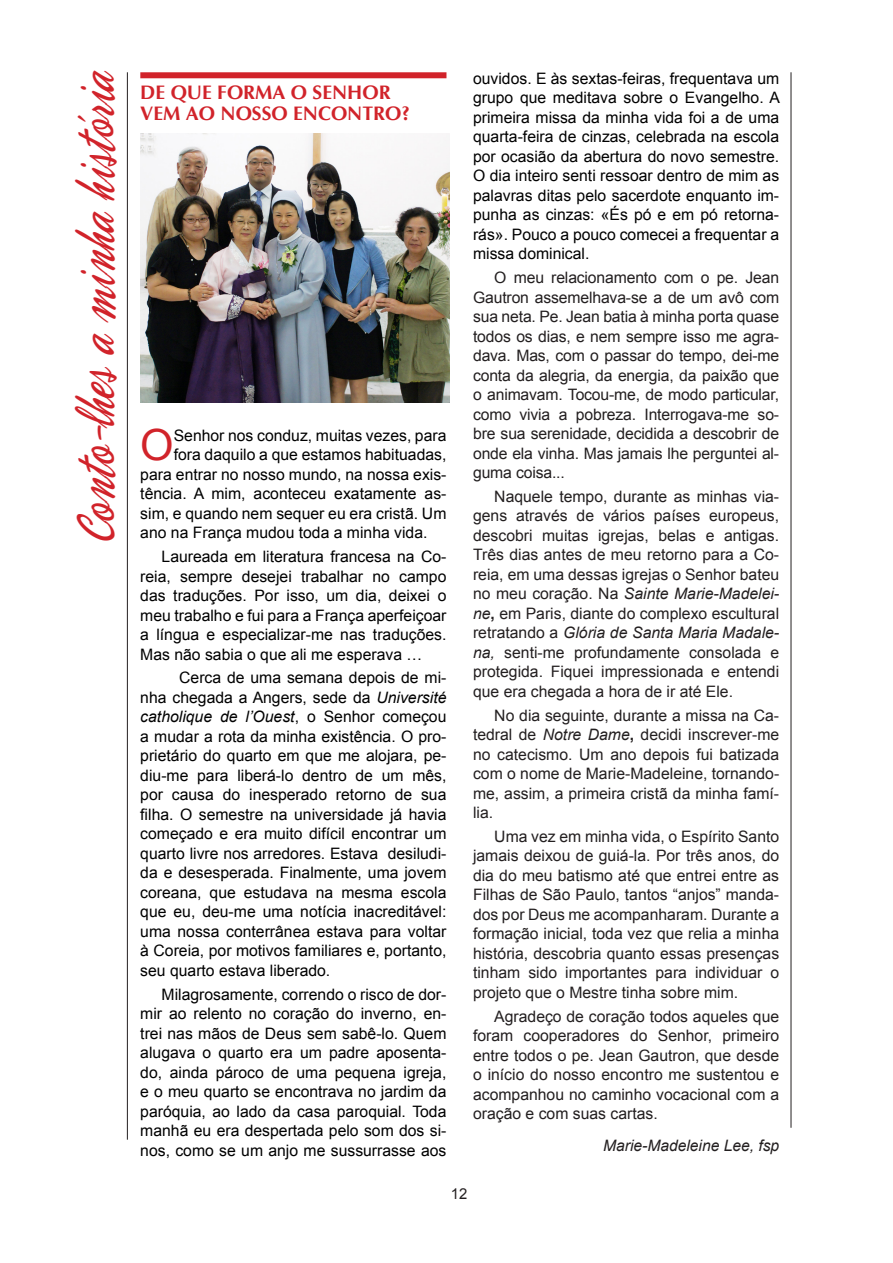
<style>
.page{position:relative;width:893px;height:1263px;background:#fff}
.page>*{position:absolute;margin:0;border:0;box-sizing:border-box;transform-origin:0 0}
.TITOLO_VERTICALE{font:57px "Phoenix Script FLF";color:#d1232a;scale:.7 1}
.TESTO_GENERICO{font:43.05px "Arial";color:#d1232a}
.TITOLO_1{font:700 19.5px/21px "Optima";color:#d1232a}
.TESTO_GENERICO-2{font:15.75px/19.5px "Arial";color:#000;text-align:justify}
.TESTO_GENERICO-3{font:15.75px/19.5px "Arial";color:#231f20;text-align:justify}
.TESTO_GENERICO-4{font:italic 15.75px "Arial";color:#231f20}
.t1{font:15px "Arial";color:#231f20}
.s1{font-style:italic}
.s2{font-weight:700}
</style>
<div class="page">
<hr style="left:791px;top:72px;width:1px;height:1056px;background:#231f20">
<div style="left:140px;top:72px;width:306px;height:6px;background:#d1232a"></div>
<hr style="left:127px;top:72px;width:1px;height:1068px;background:#231f20">
<img style="left:140px;top:134px;width:309px;height:269px">
<p class="TITOLO_VERTICALE" style="left:66px;top:545px;width:681px;rotate:-90deg">Conto-lhes a minha história</p>
<p class="TITOLO_1" style="left:140px;top:82px;width:271px">DE QUE FORMA O SENHOR<br>VEM AO NOSSO ENCONTRO?</p>
<p class="TESTO_GENERICO" style="left:140px;top:416px;width:35px">O</p>
<p class="TESTO_GENERICO-2" style="left:174px;top:425px;width:274px">Senhor nos conduz, muitas vezes, para</p>
<p class="TESTO_GENERICO-2" style="left:174px;top:445px;width:274px">fora daquilo a que estamos habituadas,</p>
<p class="TESTO_GENERICO-2" style="left:140px;top:464px;width:308px">para entrar no nosso mundo, na nossa exis-</p>
<p class="TESTO_GENERICO-2" style="left:140px;top:484px;width:308px">tência. A mim, aconteceu exatamente as-</p>
<p class="TESTO_GENERICO-2" style="left:140px;top:503px;width:308px">sim, e quando nem sequer eu era cristã. Um</p>
<p class="TESTO_GENERICO-2" style="left:140px;top:523px;width:289px">ano na França mudou toda a minha vida.</p>
<p class="TESTO_GENERICO-2" style="left:140px;top:547px;width:308px;text-indent:21px">Laureada em literatura francesa na Co&shy;reia, sempre desejei trabalhar no campo das traduções. Por isso, um dia, deixei o meu trabalho e fui para a França aperfeiçoar a língua e especializar-me nas traduções.<br>Mas não sabia o que ali me esperava …</p>
<p class="TESTO_GENERICO-2" style="left:140px;top:668px;width:308px;text-indent:39px">Cerca de uma semana depois de mi&shy;nha chegada a Angers, sede da <span class="s1">Université catholique de l’Ouest</span>, o Senhor começou a mudar a rota da minha existência. O pro&shy;prietário do quarto em que me alojara, pe&shy;diu-me para liberá-lo dentro de um mês, por causa do inesperado retorno de sua filha. O semestre na universidade já havia começado e era muito difícil encontrar um quarto livre nos arredores. Estava desiludi&shy;da e desesperada. Finalmente, uma jovem coreana, que estudava na mesma escola que eu, deu-me uma notícia inacreditável: uma nossa conterrânea estava para voltar à Coreia, por motivos familiares e, portanto, seu quarto estava liberado.</p>
<p class="TESTO_GENERICO-2" style="left:140px;top:984px;width:308px;text-indent:21px">Milagrosamente, correndo o risco de dor&shy;mir ao relento no coração do inverno, en&shy;trei nas mãos de Deus sem sabê-lo. Quem alugava o quarto era um padre aposenta&shy;do, ainda pároco de uma pequena igreja, e o meu quarto se encontrava no jardim da paróquia, ao lado da casa paroquial. Toda manhã eu era despertada pelo som dos si&shy;nos, como se um anjo me sussurrasse aos</p>
<p class="TESTO_GENERICO-2" style="left:473px;top:68px;width:309px">ouvidos. E às sextas-feiras, frequentava um grupo que meditava sobre o Evangelho. A primeira missa da minha vida foi a de uma quarta-feira de cinzas, celebrada na escola por ocasião da abertura do novo semestre.<br>O dia inteiro senti ressoar dentro de mim as palavras ditas pelo sacerdote enquanto im&shy;punha as cinzas: «És pó e em pó retorna&shy;rás». Pouco a pouco comecei a frequentar a missa dominical.</p>
<p class="TESTO_GENERICO-3" style="left:473px;top:268px;width:308px;text-indent:21px">O meu relacionamento com o pe. Jean Gautron assemelhava-se a de um avô com sua neta. Pe. Jean batia à minha porta quase todos os dias, e nem sempre isso me agra&shy;dava. Mas, com o passar do tempo, dei-me conta da alegria, da energia, da paixão que o animavam. Tocou-me, de modo particular, como vivia a pobreza. Interrogava-me so&shy;bre sua serenidade, decidida a descobrir de onde ela vinha. Mas jamais lhe perguntei al&shy;guma coisa...</p>
<p class="TESTO_GENERICO-3" style="left:473px;top:486px;width:308px;text-indent:21px">Naquele tempo, durante as minhas via&shy;gens através de vários países europeus, descobri muitas igrejas, belas e antigas.<br>Três dias antes de meu retorno para a Co&shy;reia, em uma dessas igrejas o Senhor bateu no meu coração. Na <span class="s1">Sainte Marie-Madelei&shy;ne</span><span class="s2">,</span> em Paris, diante do complexo escultural retratando a <span class="s1">Glória de Santa Maria Madale&shy;na,</span> senti-me profundamente consolada e protegida. Fiquei impressionada e entendi que era chegada a hora de ir até Ele.</p>
<p class="TESTO_GENERICO-3" style="left:473px;top:705px;width:308px;text-indent:21px">No dia seguinte, durante a missa na Ca&shy;tedral de <span class="s1">Notre Dame</span><span class="s2">,</span> decidi inscrever-me no catecismo. Um ano depois fui batizada com o nome de Marie-Madeleine, tornando&shy;me, assim, a primeira cristã da minha famí&shy;lia.</p>
<p class="TESTO_GENERICO-3" style="left:473px;top:826px;width:308px;text-indent:21px">Uma vez em minha vida, o Espírito Santo jamais deixou de guiá-la. Por três anos, do dia do meu batismo até que entrei entre as Filhas de São Paulo, tantos “anjos” manda&shy;dos por Deus me acompanharam. Durante a formação inicial, toda vez que relia a minha história, descobria quanto essas presenças tinham sido importantes para individuar o projeto que o Mestre tinha sobre mim.</p>
<p class="TESTO_GENERICO-3" style="left:473px;top:1006px;width:308px;text-indent:21px">Agradeço de coração todos aqueles que foram cooperadores do Senhor, primeiro entre todos o pe. Jean Gautron, que desde o início do nosso encontro me sustentou e acompanhou no caminho vocacional com a oração e com suas cartas.</p>
<p class="TESTO_GENERICO-4" style="left:603px;top:1136px;width:177px">Marie-Madeleine Lee, fsp</p>
<p class="t1" style="left:451px;top:1183px;width:18px">12</p>
</div>
